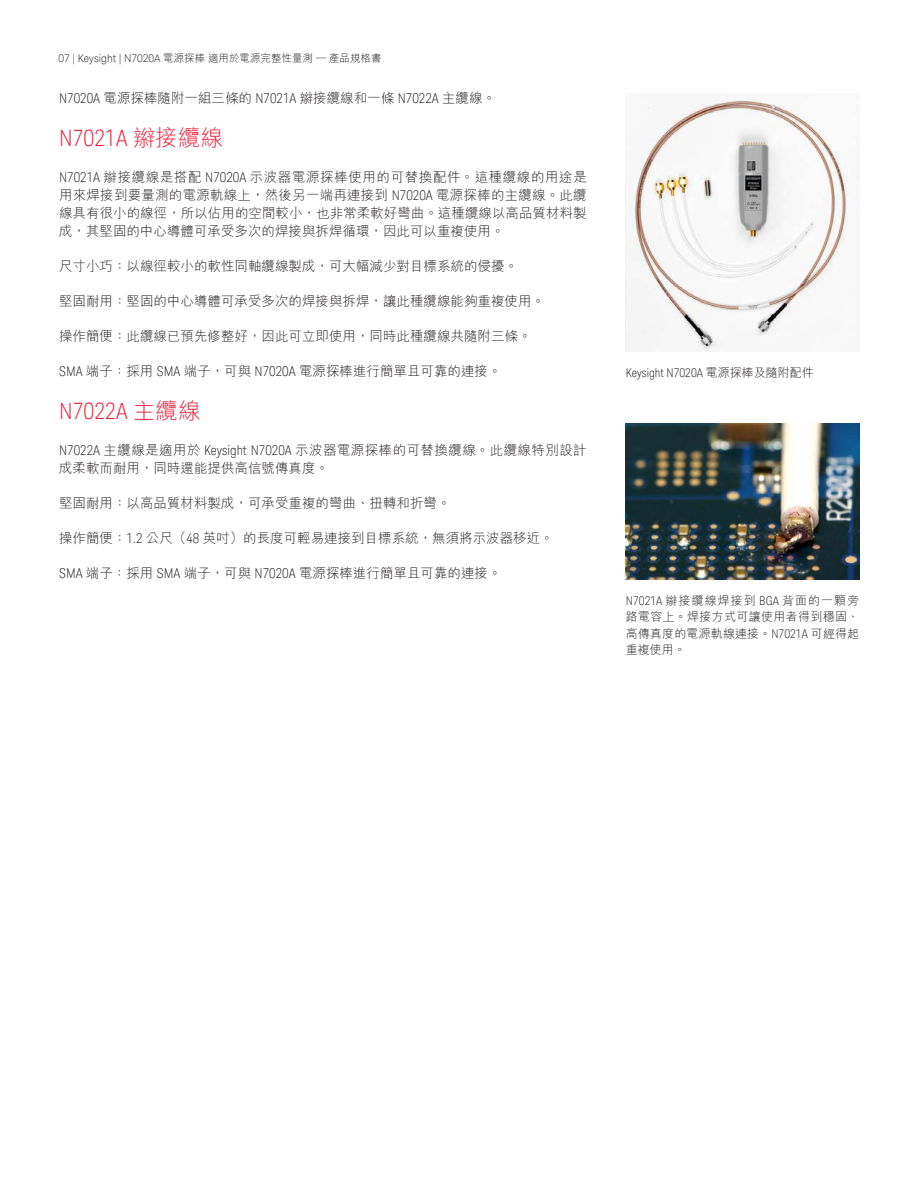
<style>
.page{position:relative;width:918px;height:1188px;background:#fff}
.page>*{position:absolute;margin:0;border:0;box-sizing:border-box;transform-origin:0 0}
.Head_1{font:300 condensed 22.5px "Keysight Sans";color:#ed1a36}
.Body{font:300 13.5px/18px "M Hei HK";color:#231f20;text-align:justify}
.Body-2{font:300 13.5px/18px "M Hei HK";letter-spacing:.03em;color:#231f20}
.Captions{font:300 12px/16.5px "M Hei HK";letter-spacing:.03em;color:#231f20;text-align:justify}
.Captions-2{font:300 condensed 12px "Keysight Sans";color:#231f20}
.t1{font:300 10.5px "M Hei HK";color:#231f20}
.s1{font-family:"Keysight Sans"}
.s2{font-family:"Keysight Sans";font-stretch:condensed}
.s3{font-family:"M Hei HK";font-stretch:normal}
</style>
<div class="page">
<img style="left:626px;top:94px;width:225px;height:257px">
<img style="left:626px;top:423px;width:233px;height:156px">
<p class="t1" style="left:59px;top:50px;width:325px"><span class="s1">07 | Keysight | N7020A</span> 電源探棒適用於電源完整性量測 — 產品規格書</p>
<p class="Body" style="left:59px;top:89px;width:438px"><span class="s2">N7020A</span> 電源探棒隨附一組三條的 <span class="s2">N7021A</span> 辮接纜線和一條 <span class="s2">N7022A</span> 主纜線。</p>
<p class="Head_1" style="left:59px;top:125px;width:166px">N7021A <span class="s3">辮接纜線</span></p>
<p class="Body" style="left:59px;top:168px;width:529px"><span class="s2">N7021A</span> 辮接纜線是搭配 <span class="s2">N7020A</span> 示波器電源探棒使用的可替換配件。這種纜線的用途是用來焊接到要量測的電源軌線上，然後另一端再連接到 <span class="s2">N7020A</span> 電源探棒的主纜線。此纜線具有很小的線徑，所以佔用的空間較小，也非常柔軟好彎曲。這種纜線以高品質材料製成，其堅固的中心導體可承受多次的焊接與拆焊循環，因此可以重複使用。</p>
<p class="Body" style="left:59px;top:257px;width:461px">尺寸小巧：以線徑較小的軟性同軸纜線製成，可大幅減少對目標系統的侵擾。</p>
<p class="Body" style="left:59px;top:292px;width:488px">堅固耐用：堅固的中心導體可承受多次的焊接與拆焊，讓此種纜線能夠重複使用。</p>
<p class="Body" style="left:59px;top:327px;width:474px">操作簡便：此纜線已預先修整好，因此可立即使用，同時此種纜線共隨附三條。</p>
<p class="Body" style="left:59px;top:362px;width:444px"><span class="s2">SMA</span> 端子：採用 <span class="s2">SMA</span> 端子，可與 <span class="s2">N7020A</span> 電源探棒進行簡單且可靠的連接。</p>
<p class="Head_1" style="left:59px;top:398px;width:143px">N7022A <span class="s3">主纜線</span></p>
<p class="Body-2" style="left:59px;top:441px;width:529px"><span class="s2">N7022A</span> 主纜線是適用於 <span class="s2">Keysight N7020A</span> 示波器電源探棒的可替換纜線。此纜線特別設計成柔軟而耐用，同時還能提供高信號傳真度。</p>
<p class="Body" style="left:59px;top:494px;width:393px">堅固耐用：以高品質材料製成，可承受重複的彎曲、扭轉和折彎。</p>
<p class="Body" style="left:59px;top:529px;width:496px">操作簡便：<span class="s2">1.2</span> 公尺（<span class="s2">48</span> 英吋）的長度可輕易連接到目標系統，無須將示波器移近。</p>
<p class="Body" style="left:59px;top:564px;width:444px"><span class="s2">SMA</span> 端子：採用 <span class="s2">SMA</span> 端子，可與 <span class="s2">N7020A</span> 電源探棒進行簡單且可靠的連接。</p>
<p class="Captions-2" style="left:626px;top:365px;width:190px">Keysight N7020A <span class="s3">電源探棒及隨附配件</span></p>
<p class="Captions" style="left:626px;top:592px;width:235px"><span class="s2">N7021A</span> 辮接纜線焊接到 <span class="s2">BGA</span> 背面的一顆旁路電容上。焊接方式可讓使用者得到穩固、高傳真度的電源軌線連接。<span class="s2">N7021A</span> 可經得起重複使用。</p>
</div>
